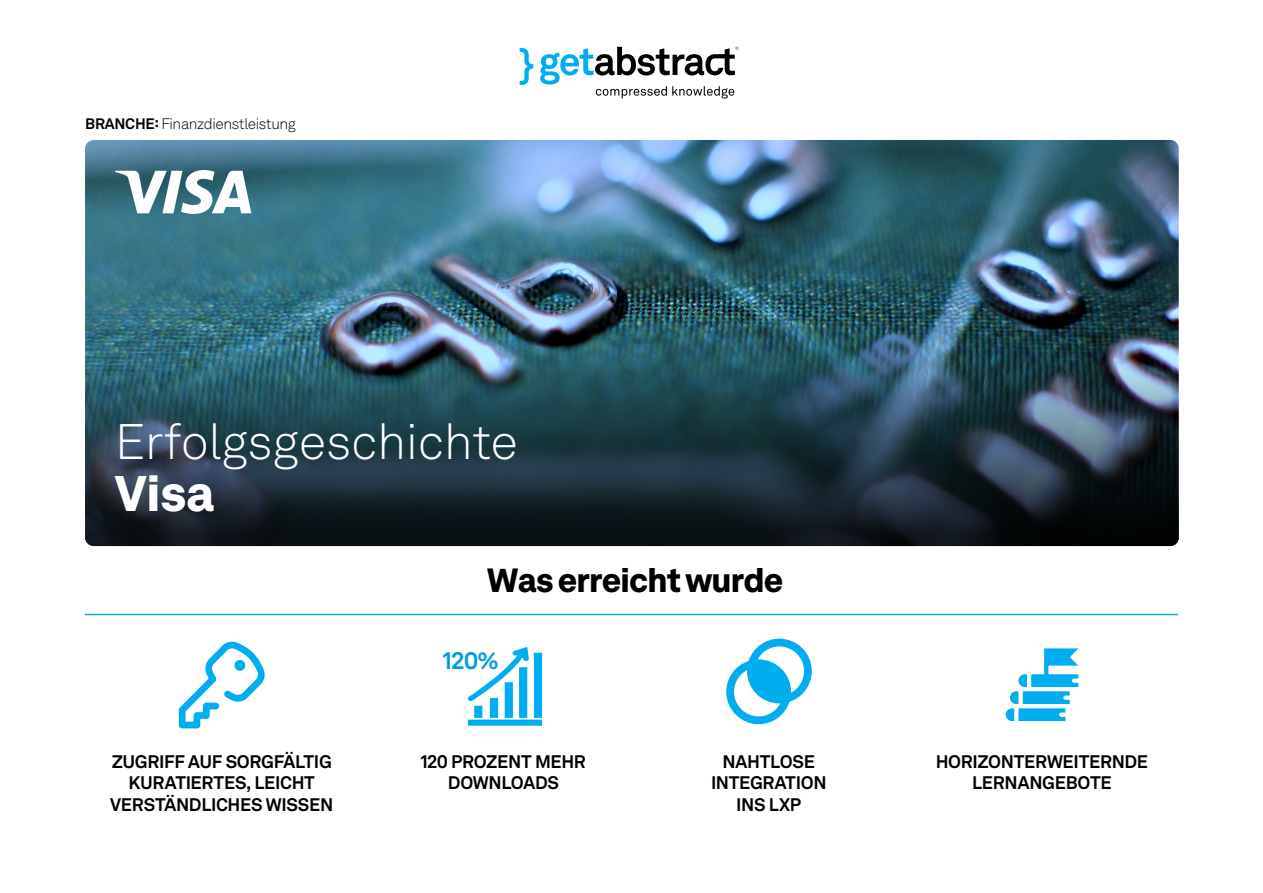
<style>
.page{position:relative;width:1263px;height:893px;background:#fff}
.page>*{position:absolute;margin:0;border:0;box-sizing:border-box;transform-origin:0 0}
.t1{font:300 49.35px "Akkurat LL";color:#fff}
.t2{font:900 49.35px "Akkurat LL";color:#fff}
.t3{font:900 33.15px "Akkurat LL";letter-spacing:-.025em;color:#000}
.t4{font:700 23.55px "Akkurat LL";color:#009ce0}
.t5{font:700 18px/21.6px "Akkurat LL";letter-spacing:-.02em;color:#000;text-align:center}
.t6{font:300 15px "Akkurat LL";letter-spacing:-.025em;color:#000}
.s1{font-weight:700}
</style>
<div class="page">
<img style="left:85px;top:140px;width:1094px;height:406px">
<svg style="left:85px;top:356px;width:1094px;height:190px;background:#203844"></svg>
<hr style="left:85px;top:614px;width:1093px;height:1px;background:#00aeef">
<svg style="left:520px;top:48px;width:13px;height:37px"></svg>
<svg style="left:540px;top:47px;width:198px;height:52px"></svg>
<svg style="left:726px;top:639px;width:86px;height:85px"></svg>
<svg style="left:179px;top:641px;width:86px;height:87px"></svg>
<svg style="left:1006px;top:648px;width:72px;height:73px"></svg>
<svg style="left:468px;top:647px;width:74px;height:79px"></svg>
<svg style="left:115px;top:170px;width:136px;height:44px"></svg>
<p class="t6" style="left:85px;top:113px;width:212px"><span class="s1">BRANCHE:</span> Finanzdienstleistung</p>
<h1 class="t1" style="left:115px;top:407px;width:405px">Erfolgsgeschichte</h1>
<h1 class="t2" style="left:115px;top:454px;width:101px">Visa</h1>
<h2 class="t3" style="left:487px;top:553px;width:298px">Was erreicht wurde</h2>
<h3 class="t4" style="left:443px;top:643px;width:57px">120%</h3>
<p class="t5" style="left:110px;top:749px;width:225px">ZUGRIFF AUF SORGFÄLTIG<br>KURATIERTES, LEICHT<br>VERSTÄNDLICHES WISSEN</p>
<p class="t5" style="left:936px;top:749px;width:214px">HORIZONTERWEITERNDE<br>LERNANGEBOTE</p>
<p class="t5" style="left:421px;top:749px;width:167px">120 PROZENT MEHR<br>DOWNLOADS</p>
<p class="t5" style="left:711px;top:749px;width:117px">NAHTLOSE<br>INTEGRATION<br>INS LXP</p>
</div>
